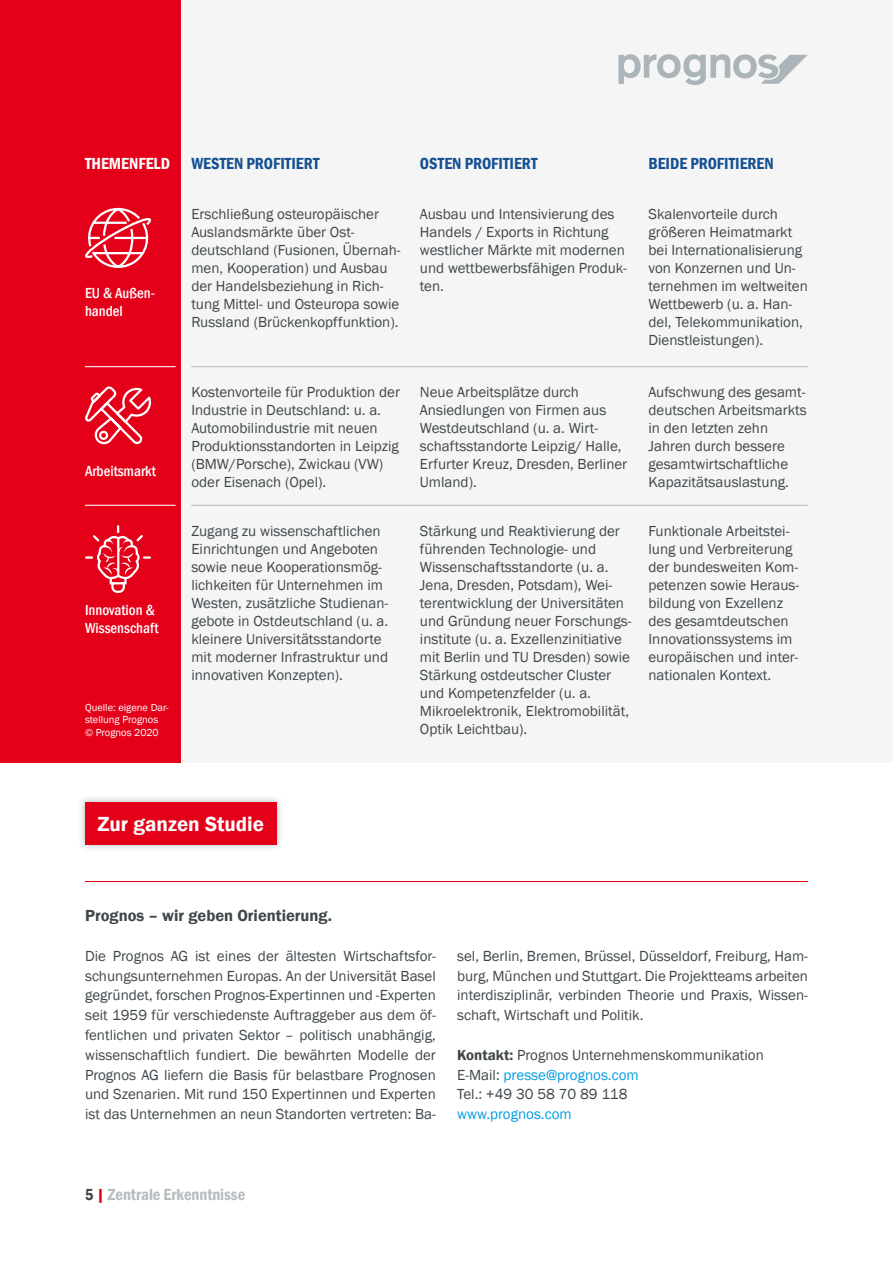
<style>
.page{position:relative;width:893px;height:1263px;background:#fff}
.page>*{position:absolute;margin:0;border:0;box-sizing:border-box;transform-origin:0 0}
.t1{font:600 21px "Franklin Gothic";color:#fff}
.t2{font:600 condensed 16.5px "Franklin Gothic";color:#155091}
.t3{font:600 16.5px "Franklin Gothic";color:#3f464a}
.t4{font:600 condensed 16.5px "Franklin Gothic";color:#b7bcbf}
.t5{font:600 condensed 16.5px "Franklin Gothic";color:#fff}
.t6{font:15px/18px "Franklin Gothic";color:#3f464a}
.t7{font:500 condensed 15px/18px "Franklin Gothic";color:#fff}
.t8{font:15px "Franklin Gothic";color:#009ee3}
.t9{font:10.5px/12.6px "Franklin Gothic";color:#fff}
.s1{font-weight:600}
.s2{color:#3f464a}
.s3{color:#e40019}
</style>
<div class="page">
<div style="left:0;top:0;width:893px;height:763px;background:#f5f5f5"></div>
<div style="left:0;top:0;width:181px;height:763px;background:#e40019"></div>
<div style="left:77px;top:794px;width:207px;height:58px;background:#666f77;opacity:.5"></div>
<div style="left:85px;top:802px;width:191px;height:43px;background:#e40019"></div>
<svg style="left:618px;top:54px;width:190px;height:31px"></svg>
<hr style="left:85px;top:881px;width:723px;height:1px;background:#e40019">
<hr style="left:85px;top:366px;width:91px;height:1px;background:#fff">
<hr style="left:191px;top:366px;width:617px;height:1px;background:#b7bcbf">
<svg style="left:85px;top:207px;width:66px;height:61px"></svg>
<hr style="left:85px;top:505px;width:91px;height:1px;background:#fff">
<hr style="left:191px;top:505px;width:617px;height:1px;background:#b7bcbf">
<svg style="left:85px;top:386px;width:67px;height:59px"></svg>
<svg style="left:85px;top:525px;width:66px;height:68px"></svg>
<p class="t5" style="left:85px;top:152px;width:86px">THEMENFELD</p>
<p class="t2" style="left:191px;top:152px;width:130px">WESTEN PROFITIERT</p>
<p class="t2" style="left:420px;top:152px;width:119px">OSTEN PROFITIERT</p>
<p class="t2" style="left:648px;top:152px;width:127px">BEIDE PROFITIEREN</p>
<p class="t6" style="left:191px;top:205px;width:211px">Erschließung osteuropäischer<br>Auslandsmärkte über Ost&shy;deutschland (Fusionen, Übernah&shy;men, Kooperation) und Ausbau der Handelsbeziehung in Rich&shy;tung Mittel- und Osteuropa sowie<br>Russland (Brückenkopffunktion).</p>
<p class="t6" style="left:420px;top:205px;width:209px">Ausbau und Intensivierung des<br>Handels / Exports in Richtung westlicher Märkte mit modernen und wettbewerbsfähigen Produk&shy;ten.</p>
<p class="t6" style="left:648px;top:205px;width:161px">Skalenvorteile durch größeren Heimatmarkt bei Internationalisierung von Konzernen und Un&shy;ternehmen im weltweiten<br>Wettbewerb (u. a. Han&shy;del, Telekommunikation,<br>Dienstleistungen).</p>
<p class="t7" style="left:85px;top:284px;width:72px">EU &amp; Außen&shy;handel</p>
<p class="t7" style="left:85px;top:462px;width:72px">Arbeitsmarkt</p>
<p class="t7" style="left:85px;top:601px;width:71px">Innovation &amp;</p>
<p class="t7" style="left:85px;top:619px;width:75px">Wissenschaft</p>
<p class="t9" style="left:85px;top:701px;width:85px">Quelle: eigene Dar&shy;stellung Prognos © Prognos 2020</p>
<p class="t6" style="left:191px;top:383px;width:210px">Kostenvorteile für Produktion der<br>Industrie in Deutschland: u. a.<br>Automobilindustrie mit neuen<br>Produktionsstandorten in Leipzig (BMW/Porsche), Zwickau (VW) oder Eisenach (Opel).</p>
<p class="t6" style="left:191px;top:522px;width:198px">Zugang zu wissenschaftlichen<br>Einrichtungen und Angeboten sowie neue Kooperationsmög&shy;lichkeiten für Unternehmen im<br>Westen, zusätzliche Studienan&shy;gebote in Ostdeutschland (u. a. kleinere Universitätsstandorte mit moderner Infrastruktur und innovativen Konzepten).</p>
<p class="t6" style="left:420px;top:383px;width:209px">Neue Arbeitsplätze durch<br>Ansiedlungen von Firmen aus<br>Westdeutschland (u. a. Wirt&shy;schaftsstandorte Leipzig/ Halle,<br>Erfurter Kreuz, Dresden, Berliner<br>Umland).</p>
<p class="t6" style="left:648px;top:383px;width:160px">Aufschwung des gesamt&shy;deutschen Arbeitsmarkts in den letzten zehn<br>Jahren durch bessere gesamtwirtschaftliche<br>Kapazitätsauslastung.</p>
<p class="t6" style="left:420px;top:522px;width:213px">Stärkung und Reaktivierung der führenden Technologie- und<br>Wissenschaftsstandorte (u. a.<br>Jena, Dresden, Potsdam), Wei&shy;terentwicklung der Universitäten und Gründung neuer Forschungs&shy;institute (u. a. Exzellenzinitiative mit Berlin und TU Dresden) sowie<br>Stärkung ostdeutscher Cluster und Kompetenzfelder (u. a.<br>Mikroelektronik, Elektromobilität,<br>Optik Leichtbau).</p>
<p class="t6" style="left:648px;top:522px;width:152px">Funktionale Arbeitstei&shy;lung und Verbreiterung der bundesweiten Kom&shy;petenzen sowie Heraus&shy;bildung von Exzellenz des gesamtdeutschen<br>Innovationssystems im europäischen und inter&shy;nationalen Kontext.</p>
<p class="t1" style="left:97px;top:811px;width:168px">Zur ganzen Studie</p>
<p class="t3" style="left:85px;top:905px;width:248px">Prognos – wir geben Orientierung.</p>
<p class="t6" style="left:85px;top:946px;width:352px;line-height:19.8px;text-align:justify">Die Prognos AG ist eines der ältesten Wirtschaftsfor&shy;schungsunternehmen Europas. An der Universität Basel gegründet, forschen Prognos-Expertinnen und -Experten seit 1959 für verschiedenste Auftraggeber aus dem öf&shy;fentlichen und privaten Sektor – politisch unabhängig, wissenschaftlich fundiert. Die bewährten Modelle der Prognos AG liefern die Basis für belastbare Prognosen und Szenarien. Mit rund 150 Expertinnen und Experten ist das Unternehmen an neun Standorten vertreten: Ba-</p>
<p class="t6" style="left:457px;top:946px;width:352px;line-height:19.8px;text-align:justify">sel, Berlin, Bremen, Brüssel, Düsseldorf, Freiburg, Ham&shy;burg, München und Stuttgart. Die Projektteams arbeiten interdisziplinär, verbinden Theorie und Praxis, Wissen&shy;schaft, Wirtschaft und Politik.</p>
<p class="t6" style="left:457px;top:1046px;width:308px"><span class="s1">Kontakt:</span> Prognos Unternehmenskommunikation</p>
<p class="t8" style="left:457px;top:1065px;width:183px"><span class="s2">E-Mail:</span> presse@prognos.com</p>
<p class="t6" style="left:457px;top:1086px;width:172px">Tel.: +49 30 58 70 89 118</p>
<p class="t8" style="left:457px;top:1105px;width:116px">www.prognos.com</p>
<p class="t4" style="left:85px;top:1183px;width:162px"><span class="s2">5</span> <span class="s3">|</span> Zentrale Erkenntnisse</p>
</div>
